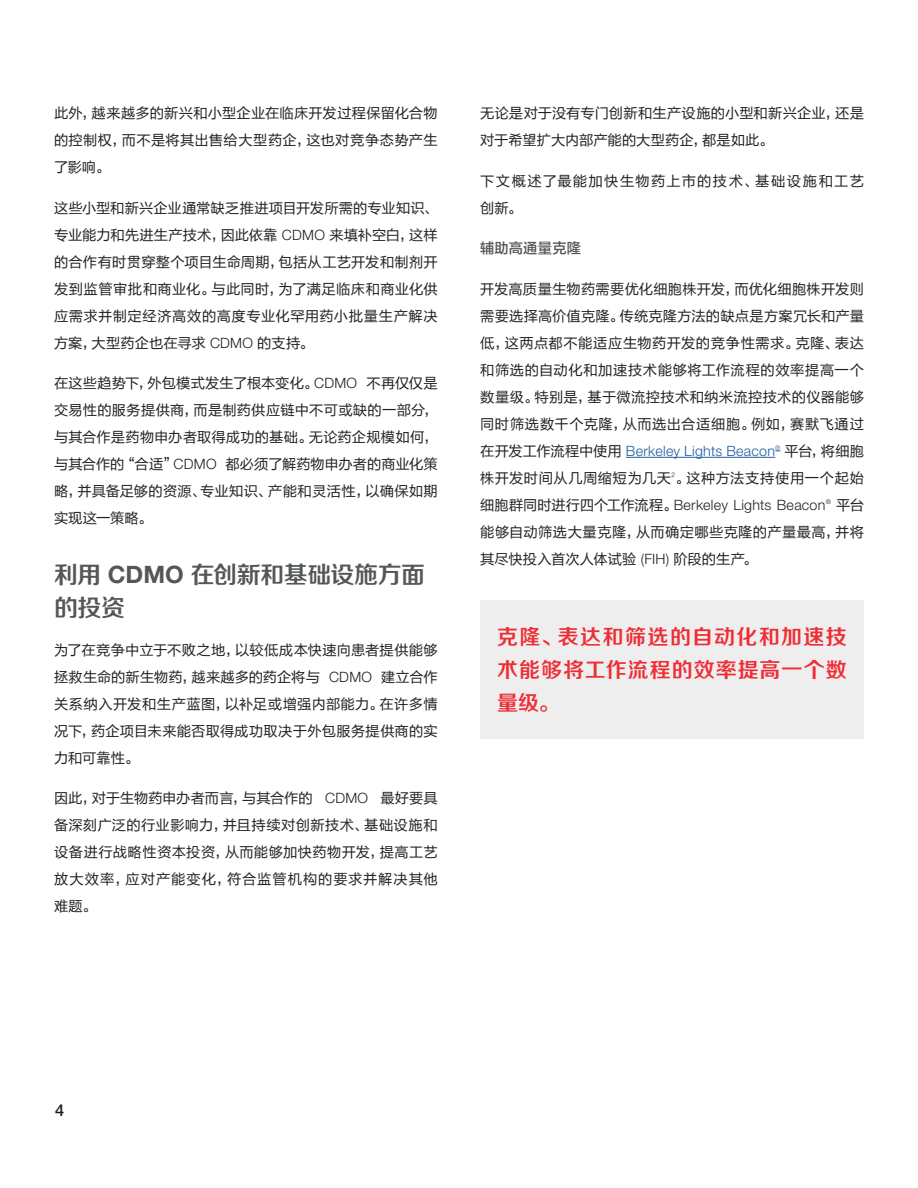
<style>
.page{position:relative;width:918px;height:1188px;background:#fff}
.page>*{position:absolute;margin:0;border:0;box-sizing:border-box;transform-origin:0 0}
.Subject_Header{font:24px/33px "FZZZHONGJW GB1 0";letter-spacing:-.02em;color:#545759}
.红字灰底{font:21px/33px "FZZZHONGJW GB1 0";letter-spacing:.055em;color:#ee2d34;text-align:justify}
.t1{font:500 16.5px "Helvetica Neue LT Std";color:#231f20}
.Body_Copy{font:14.25px/27px "FZLTHK GBK1 0";letter-spacing:.02em;color:#231f20;text-align:justify}
.Body_Copy-2{font:14.25px/27px "FZLTHK GBK1 0";letter-spacing:.095em;color:#231f20}
.Body_Copy-3{font:14.25px "FZLTZHK GBK1 0";letter-spacing:.01em;color:#545759}
.s1{font-family:"Helvetica Neue LT Std";font-weight:300}
.s2{font-family:"Helvetica Neue LT Std";font-weight:700}
.s3{font-family:"Helvetica Neue LT Std";font-weight:300;color:#205e9f}
</style>
<div class="page">
<hr style="left:626px;top:457px;width:149px;height:1px;background:#205e9f">
<div style="left:480px;top:601px;width:384px;height:138px;background:#eeeeef"></div>
<p class="Body_Copy" style="left:54px;top:100px;width:385px">此外，越来越多的新兴和小型企业在临床开发过程保留化合物的控制权，而不是将其出售给大型药企，这也对竞争态势产生了影响。</p>
<p class="Body_Copy" style="left:54px;top:195px;width:385px">这些小型和新兴企业通常缺乏推进项目开发所需的专业知识、专业能力和先进生产技术，因此依靠 <span class="s1">CDMO</span> 来填补空白，这样的合作有时贯穿整个项目生命周期，包括从工艺开发和制剂开发到监管审批和商业化。与此同时，为了满足临床和商业化供应需求并制定经济高效的高度专业化罕用药小批量生产解决方案，大型药企也在寻求 <span class="s1">CDMO</span> 的支持。</p>
<p class="Body_Copy" style="left:54px;top:370px;width:385px">在这些趋势下，外包模式发生了根本变化。<span class="s1">CDMO</span> 不再仅仅是交易性的服务提供商，而是制药供应链中不可或缺的一部分，与其合作是药物申办者取得成功的基础。无论药企规模如何，与其合作的“合适”<span class="s1">CDMO</span> 都必须了解药物申办者的商业化策略，并具备足够的资源、专业知识、产能和灵活性，以确保如期实现这一策略。</p>
<p class="Subject_Header" style="left:54px;top:559px;width:373px">利用 <span class="s2">CDMO</span> 在创新和基础设施方面的投资</p>
<p class="Body_Copy" style="left:54px;top:637px;width:385px">为了在竞争中立于不败之地，以较低成本快速向患者提供能够拯救生命的新生物药，越来越多的药企将与 <span class="s1">CDMO</span> 建立合作关系纳入开发和生产蓝图，以补足或增强内部能力。在许多情况下，药企项目未来能否取得成功取决于外包服务提供商的实力和可靠性。</p>
<p class="Body_Copy" style="left:54px;top:785px;width:385px">因此，对于生物药申办者而言，与其合作的 <span class="s1">CDMO</span> 最好要具备深刻广泛的行业影响力，并且持续对创新技术、基础设施和设备进行战略性资本投资，从而能够加快药物开发，提高工艺放大效率，应对产能变化，符合监管机构的要求并解决其他难题。</p>
<p class="Body_Copy" style="left:480px;top:100px;width:385px">无论是对于没有专门创新和生产设施的小型和新兴企业，还是对于希望扩大内部产能的大型药企，都是如此。</p>
<p class="Body_Copy-2" style="left:480px;top:168px;width:385px">下文概述了最能加快生物药上市的技术、基础设施和工艺创新。</p>
<p class="Body_Copy-3" style="left:480px;top:241px;width:102px">辅助高通量克隆</p>
<p class="Body_Copy" style="left:480px;top:276px;width:385px">开发高质量生物药需要优化细胞株开发，而优化细胞株开发则需要选择高价值克隆。传统克隆方法的缺点是方案冗长和产量低，这两点都不能适应生物药开发的竞争性需求。克隆、表达和筛选的自动化和加速技术能够将工作流程的效率提高一个数量级。特别是，基于微流控技术和纳米流控技术的仪器能够同时筛选数千个克隆，从而选出合适细胞。例如，赛默飞通过在开发工作流程中使用 <span class="s3">Berkeley Lights Beacon</span><sup>®</sup> 平台，将细胞株开发时间从几周缩短为几天<sup>2</sup>。这种方法支持使用一个起始细胞群同时进行四个工作流程。<span class="s1">Berkeley Lights Beacon</span><sup>®</sup> 平台能够自动筛选大量克隆，从而确定哪些克隆的产量最高，并将其尽快投入首次人体试验 <span class="s1">(FIH)</span> 阶段的生产。</p>
<p class="红字灰底" style="left:497px;top:622px;width:351px">克隆、表达和筛选的自动化和加速技术能够将工作流程的效率提高一个数量级。</p>
<p class="t1" style="left:55px;top:1100px;width:11px">4</p>
</div>
